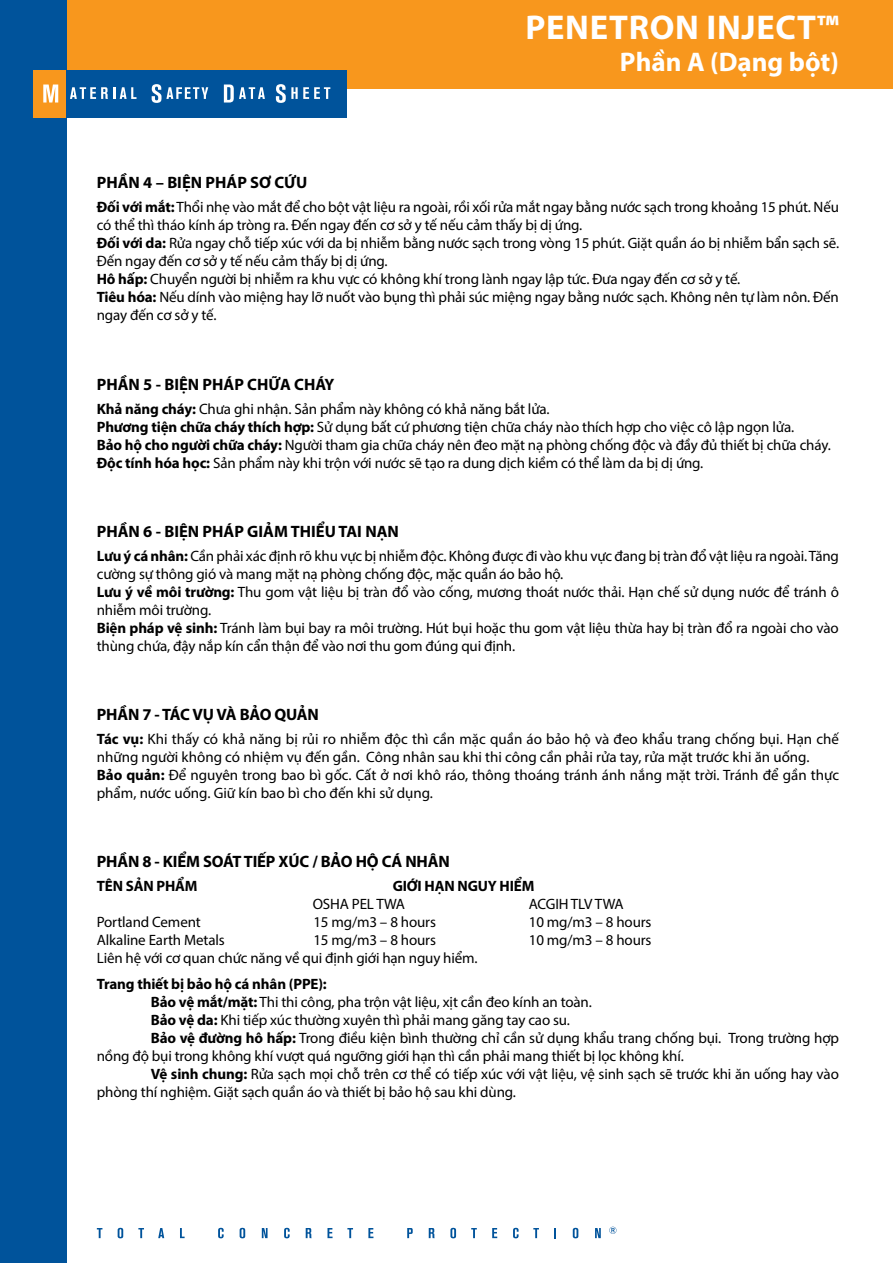
<style>
.page{position:relative;width:893px;height:1263px;background:#fff}
.page>*{position:absolute;margin:0;border:0;box-sizing:border-box;transform-origin:0 0}
.t1{font:700 34.5px "Myriad Pro";letter-spacing:.02em;color:#fff}
.t2{font:700 27px "Myriad Pro";color:#fff}
.t3{font:700 16.5px "Myriad Pro";color:#000}
.t4{font:15px/18px "Myriad Pro";letter-spacing:-.01em;color:#000}
.t5{font:700 15px "Myriad Pro";letter-spacing:-.01em;color:#000}
.s1{font-weight:700}
</style>
<div class="page">
<div style="left:66px;top:0;width:827px;height:89px;background:#f8971d"></div>
<div style="left:0;top:0;width:66px;height:1263px;background:#00539b"></div>
<svg style="left:97px;top:1228px;width:5px;height:10px"></svg>
<svg style="left:118px;top:1228px;width:5px;height:10px"></svg>
<svg style="left:138px;top:1228px;width:6px;height:10px"></svg>
<svg style="left:158px;top:1228px;width:6px;height:10px"></svg>
<svg style="left:180px;top:1228px;width:5px;height:10px"></svg>
<svg style="left:218px;top:1228px;width:6px;height:10px"></svg>
<svg style="left:240px;top:1228px;width:5px;height:10px"></svg>
<svg style="left:262px;top:1228px;width:6px;height:10px"></svg>
<svg style="left:284px;top:1228px;width:6px;height:10px"></svg>
<svg style="left:306px;top:1228px;width:6px;height:10px"></svg>
<svg style="left:327px;top:1228px;width:6px;height:10px"></svg>
<svg style="left:347px;top:1228px;width:6px;height:10px"></svg>
<svg style="left:368px;top:1228px;width:5px;height:10px"></svg>
<svg style="left:407px;top:1228px;width:6px;height:10px"></svg>
<svg style="left:429px;top:1228px;width:6px;height:10px"></svg>
<svg style="left:450px;top:1228px;width:6px;height:10px"></svg>
<svg style="left:471px;top:1228px;width:6px;height:10px"></svg>
<svg style="left:492px;top:1228px;width:5px;height:10px"></svg>
<svg style="left:513px;top:1228px;width:6px;height:10px"></svg>
<svg style="left:533px;top:1228px;width:6px;height:10px"></svg>
<svg style="left:554px;top:1228px;width:2px;height:10px"></svg>
<svg style="left:573px;top:1228px;width:5px;height:10px"></svg>
<svg style="left:595px;top:1228px;width:6px;height:10px"></svg>
<svg style="left:609px;top:1227px;width:7px;height:7px"></svg>
<div style="left:33px;top:71px;width:33px;height:47px;background:#f8971d"></div>
<div style="left:66px;top:71px;width:281px;height:47px;background:#00539b"></div>
<svg style="left:70px;top:87px;width:66px;height:12px"></svg>
<svg style="left:43px;top:85px;width:15px;height:18px"></svg>
<svg style="left:224px;top:85px;width:41px;height:18px"></svg>
<svg style="left:276px;top:84px;width:54px;height:19px"></svg>
<svg style="left:152px;top:84px;width:56px;height:19px"></svg>
<h1 class="t1" style="left:525px;top:5px;width:43px">Penetron</h1>
<h1 class="t1" style="left:707px;top:5px;width:134px">Inject™</h1>
<h2 class="t2" style="left:620px;top:45px;width:220px">Phần A (Dạng bột)</h2>
<p class="t3" style="left:97px;top:172px;width:212px">PHẦN 4 – BIỆN PHÁP SƠ CỨU</p>
<p class="t4" style="left:97px;top:198px;width:744px"><span class="s1">Đối với mắt:</span> Thổi nhẹ vào mắt để cho bột vật liệu ra ngoài, rồi xối rửa mắt ngay bằng nước sạch trong khoảng 15 phút. Nếu có thể thì tháo kính áp tròng ra. Đến ngay đến cơ sở y tế nếu cảm thấy bị dị ứng.<br><span class="s1">Đối với da:</span> Rửa ngay chỗ tiếp xúc với da bị nhiễm bằng nước sạch trong vòng 15 phút. Giặt quần áo bị nhiễm bẩn sạch sẽ.<br>Đến ngay đến cơ sở y tế nếu cảm thấy bị dị ứng.<br><span class="s1">Hô hấp:</span> Chuyển người bị nhiễm ra khu vực có không khí trong lành ngay lập tức. Đưa ngay đến cơ sở y tế.<br><span class="s1">Tiêu hóa:</span> Nếu dính vào miệng hay lỡ nuốt vào bụng thì phải súc miệng ngay bằng nước sạch. Không nên tự làm nôn. Đến ngay đến cơ sở y tế.</p>
<p class="t3" style="left:97px;top:373px;width:239px">PHẦN 5 - BIỆN PHÁP CHỮA CHÁY</p>
<p class="t4" style="left:97px;top:399px;width:735px"><span class="s1">Khả năng cháy:</span> Chưa ghi nhận. Sản phẩm này không có khả năng bắt lửa.<br><span class="s1">Phương tiện chữa cháy thích hợp:</span> Sử dụng bất cứ phương tiện chữa cháy nào thích hợp cho việc cô lập ngọn lửa.<br><span class="s1">Bảo hộ cho người chữa cháy:</span> Người tham gia chữa cháy nên đeo mặt nạ phòng chống độc và đầy đủ thiết bị chữa cháy.<br><span class="s1">Độc tính hóa học:</span> Sản phẩm này khi trộn với nước sẽ tạo ra dung dịch kiềm có thể làm da bị dị ứng.</p>
<p class="t3" style="left:97px;top:520px;width:304px">PHẦN 6 - BIỆN PHÁP GIẢM THIỂU TAI NẠN</p>
<p class="t4" style="left:97px;top:546px;width:744px"><span class="s1">Lưu ý cá nhân:</span> Cần phải xác định rõ khu vực bị nhiễm độc. Không được đi vào khu vực đang bị tràn đổ vật liệu ra ngoài. Tăng cường sự thông gió và mang mặt nạ phòng chống độc, mặc quần áo bảo hộ.<br><span class="s1">Lưu ý về môi trường:</span> Thu gom vật liệu bị tràn đổ vào cống, mương thoát nước thải. Hạn chế sử dụng nước để tránh ô nhiễm môi trường.<br><span class="s1">Biện pháp vệ sinh:</span> Tránh làm bụi bay ra môi trường. Hút bụi hoặc thu gom vật liệu thừa hay bị tràn đổ ra ngoài cho vào thùng chứa, đậy nắp kín cẩn thận để vào nơi thu gom đúng qui định.</p>
<p class="t3" style="left:97px;top:703px;width:224px">PHẦN 7 - TÁC VỤ VÀ BẢO QUẢN</p>
<p class="t4" style="left:97px;top:729px;width:744px"><span class="s1">Tác vụ:</span> Khi thấy có khả năng bị rủi ro nhiễm độc thì cần mặc quần áo bảo hộ và đeo khẩu trang chống bụi. Hạn chế những người không có nhiệm vụ đến gần. Công nhân sau khi thi công cần phải rửa tay, rửa mặt trước khi ăn uống.<br><span class="s1">Bảo quản:</span> Để nguyên trong bao bì gốc. Cất ở nơi khô ráo, thông thoáng tránh ánh nắng mặt trời. Tránh để gần thực phẩm, nước uống. Giữ kín bao bì cho đến khi sử dụng.</p>
<p class="t3" style="left:97px;top:850px;width:355px">PHẦN 8 - KIỂM SOÁT TIẾP XÚC / BẢO HỘ CÁ NHÂN</p>
<p class="t5" style="left:97px;top:876px;width:102px">TÊN SẢN PHẨM</p>
<p class="t5" style="left:393px;top:876px;width:143px">GIỚI HẠN NGUY HIỂM</p>
<p class="t4" style="left:313px;top:894px;width:94px">OSHA PEL TWA</p>
<p class="t4" style="left:529px;top:894px;width:96px">ACGIH TLV TWA</p>
<p class="t4" style="left:97px;top:912px;width:106px">Portland Cement</p>
<p class="t4" style="left:313px;top:912px;width:124px">15 mg/m3 – 8 hours</p>
<p class="t4" style="left:529px;top:912px;width:124px">10 mg/m3 – 8 hours</p>
<p class="t4" style="left:97px;top:930px;width:129px">Alkaline Earth Metals</p>
<p class="t4" style="left:313px;top:930px;width:124px">15 mg/m3 – 8 hours</p>
<p class="t4" style="left:529px;top:930px;width:124px">10 mg/m3 – 8 hours</p>
<p class="t4" style="left:97px;top:948px;width:382px">Liên hệ với cơ quan chức năng về qui định giới hạn nguy hiểm.</p>
<p class="t5" style="left:97px;top:974px;width:232px">Trang thiết bị bảo hộ cá nhân (PPE):</p>
<p class="t4" style="left:151px;top:993px;width:443px"><span class="s1">Bảo vệ mắt/mặt:</span> Thi thi công, pha trộn vật liệu, xịt cần đeo kính an toàn.</p>
<p class="t4" style="left:151px;top:1011px;width:421px"><span class="s1">Bảo vệ da:</span> Khi tiếp xúc thường xuyên thì phải mang găng tay cao su.</p>
<p class="t4" style="left:151px;top:1029px;width:690px"><span class="s1">Bảo vệ đường hô hấp:</span> Trong điều kiện bình thường chỉ cần sử dụng khẩu trang chống bụi. Trong trường hợp</p>
<p class="t4" style="left:97px;top:1047px;width:588px">nồng độ bụi trong không khí vượt quá ngưỡng giới hạn thì cần phải mang thiết bị lọc không khí.</p>
<p class="t4" style="left:151px;top:1065px;width:690px"><span class="s1">Vệ sinh chung:</span> Rửa sạch mọi chỗ trên cơ thể có tiếp xúc với vật liệu, vệ sinh sạch sẽ trước khi ăn uống hay vào</p>
<p class="t4" style="left:97px;top:1083px;width:421px">phòng thí nghiệm. Giặt sạch quần áo và thiết bị bảo hộ sau khi dùng.</p>
</div>
